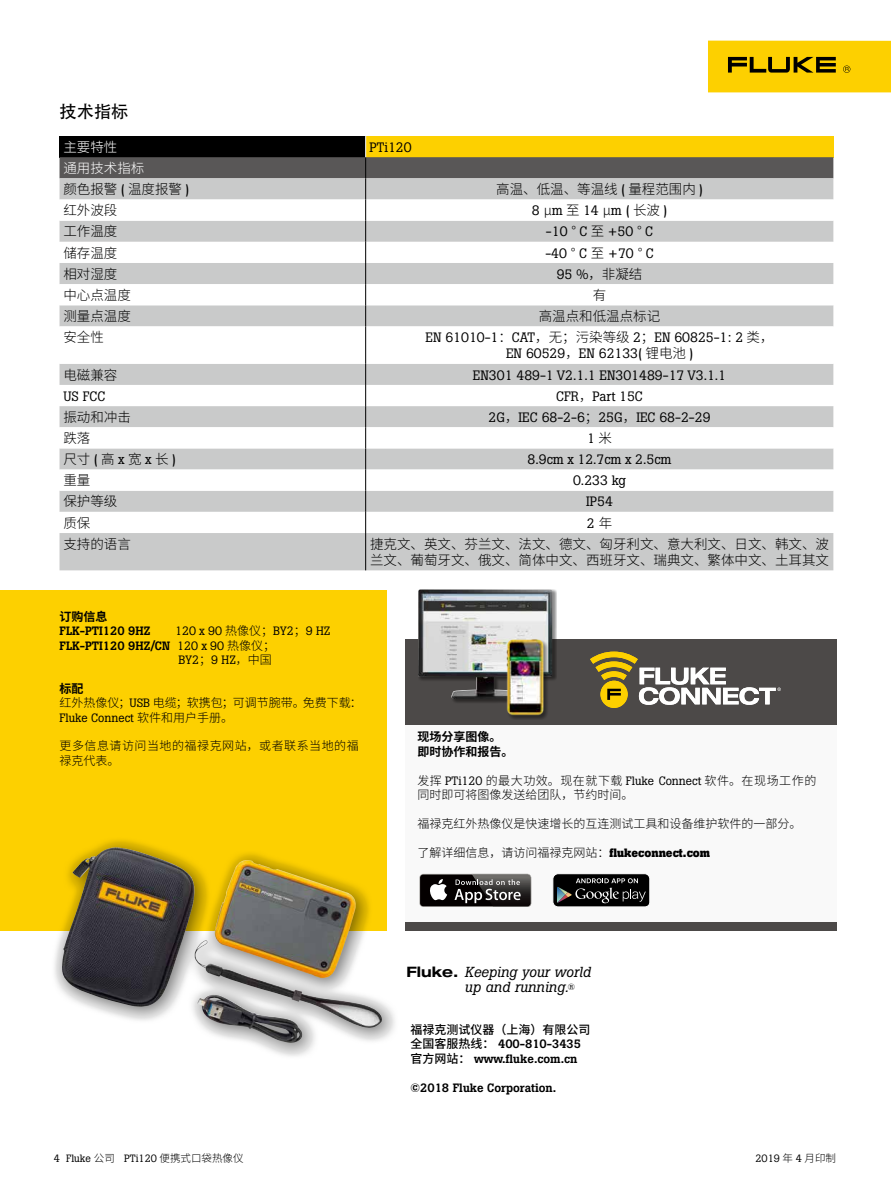
<style>
.page{position:relative;width:891px;height:1188px;background:#fff}
.page>*{position:absolute;margin:0;border:0;box-sizing:border-box;transform-origin:0 0}
.t1{font:17.25px "Adobe Heiti Std";color:#000}
.t2{font:italic 14.4px/14.4px "Boton Pro";color:#000}
.t3{font:13.5px/16.2px "Boton Pro";color:#000;text-align:center}
.t4{font:300 13.5px/21.1px "Source Han Sans CN";color:#000}
.t5{font:300 13.5px "Source Han Sans CN";color:#fff}
.t6{font:500 12px/14.4px "Boton Pro";color:#000}
.t7{font:300 12px/14.4px "Source Han Sans CN";color:#000}
.t8{font:300 12px/14.4px "Source Han Sans CN";letter-spacing:.045em;color:#000}
.t9{font:12px "Boton Pro";color:#000}
.t10{font:700 12px/14.4px "Source Han Sans CN";color:#000}
.t11{font:500 12px "Source Han Sans CN";color:#000}
.t12{font:10.5px "Boton Pro";color:#000}
.s1{color:#fff}
.s2{font-family:"Boton Pro";font-weight:400}
.s3{font-family:"Source Han Sans CN";font-weight:300}
.s4{font-weight:400}
.s5{font-weight:700}
.s6{font-family:"Boton Pro";font-weight:700}
.s7{font-family:"Helvetica Neue LT Std";font-weight:700;font-style:normal;font-stretch:expanded}
.s8{font-style:normal;font-size:9px}
.s9{font-family:"Source Han Sans CN"}
</style>
<div class="page">
<div style="left:0;top:590px;width:387px;height:340px;background:#fdd000"></div>
<svg style="left:51px;top:840px;width:344px;height:216px"></svg>
<img style="left:62px;top:847px;width:321px;height:182px">
<div style="left:405px;top:639px;width:432px;height:291px;background:#4c4948"></div>
<div style="left:601px;top:681px;width:26px;height:27px;background:#fdd000;border:1px solid #fdd000;border-radius:50%"></div>
<svg style="left:590px;top:652px;width:191px;height:53px"></svg>
<div style="left:406px;top:725px;width:431px;height:197px;background:#f9f9f9"></div>
<div style="left:419px;top:874px;width:112px;height:33px;background:#aeaca9;border-radius:4px"></div>
<div style="left:420px;top:875px;width:110px;height:31px;background:#040000;border-radius:3px"></div>
<svg style="left:430px;top:879px;width:17px;height:21px"></svg>
<img style="left:472px;top:874px;width:59px;height:33px">
<img style="left:472px;top:875px;width:58px;height:31px">
<svg style="left:455px;top:879px;width:66px;height:24px"></svg>
<div style="left:553px;top:874px;width:97px;height:33px;background:#000;border-radius:5px"></div>
<div style="left:553px;top:874px;width:97px;height:33px;border:1px solid #fff;border-radius:5px"></div>
<svg style="left:557px;top:878px;width:89px;height:25px"></svg>
<svg style="left:453px;top:589px;width:104px;height:114px"></svg>
<img style="left:418px;top:589px;width:134px;height:110px">
<svg style="left:546px;top:639px;width:3px;height:76px"></svg>
<img style="left:502px;top:636px;width:44px;height:83px">
<div style="left:708px;top:41px;width:183px;height:51px;background:#fdd000"></div>
<svg style="left:728px;top:57px;width:108px;height:16px"></svg>
<svg style="left:843px;top:66px;width:7px;height:7px"></svg>
<div style="left:60px;top:533px;width:773px;height:37px;background:#c9caca"></div>
<svg style="left:60px;top:326px;width:773px;height:207px"></svg>
<hr style="left:365px;top:326px;width:1px;height:38px;background:#000">
<svg style="left:365px;top:364px;width:1px;height:169px"></svg>
<hr style="left:365px;top:533px;width:1px;height:37px;background:#000">
<svg style="left:60px;top:136px;width:773px;height:190px"></svg>
<p class="t1" style="left:60px;top:102px;width:70px">技术指标</p>
<p class="t5" style="left:63px;top:139px;width:55px">主要特性</p>
<p class="t3" style="left:369px;top:139px;width:44px">PTi120</p>
<p class="t4" style="left:63px;top:158px;width:128px"><span class="s1">通用技术指标<br></span>颜色报警 <span class="s2">(</span> 温度报警 <span class="s2">)</span></p>
<p class="t4" style="left:496px;top:179px;width:209px">高温、低温、等温线 <span class="s2">(</span> 量程范围内 <span class="s2">)</span></p>
<p class="t4" style="left:63px;top:200px;width:55px">红外波段</p>
<p class="t3" style="left:532px;top:202px;width:137px">8 <span class="s3">μ</span>m <span class="s3">至</span> 14 <span class="s3">μ</span>m ( <span class="s3">长波</span> )</p>
<p class="t4" style="left:63px;top:221px;width:55px">工作温度</p>
<p class="t3" style="left:546px;top:224px;width:109px">-10 <span class="s3">°</span> C <span class="s3">至</span> +50 <span class="s3">°</span> C</p>
<p class="t4" style="left:63px;top:242px;width:55px">储存温度</p>
<p class="t3" style="left:545px;top:245px;width:110px">-40 <span class="s3">°</span> C <span class="s3">至</span> +70 <span class="s3">°</span> C</p>
<p class="t4" style="left:63px;top:263px;width:55px">相对湿度</p>
<p class="t4" style="left:557px;top:263px;width:87px"><span class="s2">95 %</span>，非凝结</p>
<p class="t4" style="left:63px;top:285px;width:69px">中心点温度</p>
<p class="t4" style="left:593px;top:285px;width:15px">有</p>
<p class="t4" style="left:63px;top:306px;width:69px">测量点温度</p>
<p class="t4" style="left:539px;top:306px;width:123px">高温点和低温点标记</p>
<p class="t4" style="left:63px;top:327px;width:42px">安全性</p>
<p class="t3" style="left:425px;top:329px;width:350px">EN 61010-1<span class="s3">：</span>CAT<span class="s3">，无；污染等级</span> 2<span class="s3">；</span>EN 60825-1: 2 <span class="s3">类，<br></span>EN 60529<span class="s3">，</span>EN 62133( <span class="s3">锂电池</span> )</p>
<p class="t4" style="left:63px;top:364px;width:55px">电磁兼容</p>
<p class="t3" style="left:473px;top:367px;width:255px">EN301 489-1 V2.1.1 EN301489-17 V3.1.1</p>
<p class="t3" style="left:63px;top:388px;width:43px">US FCC</p>
<p class="t3" style="left:556px;top:388px;width:88px">CFR<span class="s3">，</span>Part 15C</p>
<p class="t4" style="left:63px;top:407px;width:69px">振动和冲击</p>
<p class="t3" style="left:489px;top:409px;width:224px">2G<span class="s3">，</span>IEC 68-2-6<span class="s3">；</span>25G<span class="s3">，</span>IEC 68-2-29</p>
<p class="t4" style="left:63px;top:428px;width:28px">跌落</p>
<p class="t3" style="left:587px;top:430px;width:26px">1<span class="s3">米</span></p>
<p class="t4" style="left:63px;top:449px;width:114px">尺寸<span class="s2">(</span>高 <span class="s2">x</span> 宽 <span class="s2">x</span> 长<span class="s2">)</span></p>
<p class="t3" style="left:528px;top:451px;width:145px">8.9cm x 12.7cm x 2.5cm</p>
<p class="t4" style="left:63px;top:470px;width:28px">重量</p>
<p class="t3" style="left:573px;top:472px;width:54px">0.233 kg</p>
<p class="t4" style="left:63px;top:491px;width:55px">保护等级</p>
<p class="t3" style="left:586px;top:494px;width:28px">IP54</p>
<p class="t4" style="left:63px;top:512px;width:28px">质保</p>
<p class="t3" style="left:587px;top:515px;width:27px">2 <span class="s3">年</span></p>
<p class="t4" style="left:63px;top:534px;width:69px">支持的语言</p>
<p class="t4" style="left:370px;top:536px;width:460px;line-height:16.2px">捷克文、英文、芬兰文、法文、德文、匈牙利文、意大利文、日文、韩文、波兰文、葡萄牙文、俄文、简体中文、西班牙文、瑞典文、繁体中文、土耳其文</p>
<p class="t10" style="left:60px;top:609px;width:49px">订购信息</p>
<p class="t6" style="left:60px;top:624px;width:93px">FLK-PTI120 9HZ</p>
<p class="t9" style="left:175px;top:623px;width:157px">120 x 90 <span class="s3">热像仪；</span>BY2<span class="s3">；</span>9 HZ</p>
<p class="t6" style="left:60px;top:638px;width:217px">FLK-PTI120 9HZ/CN <span class="s4">120 x 90</span> <span class="s3">热像仪；</span></p>
<p class="t9" style="left:179px;top:652px;width:95px">BY2<span class="s3">；</span>9 HZ<span class="s3">，中国</span></p>
<p class="t7" style="left:60px;top:681px;width:304px"><span class="s5">标配<br></span>红外热像仪；<span class="s2">USB</span> 电缆；软携包；可调节腕带。免费下载：</p>
<p class="t9" style="left:60px;top:710px;width:175px">Fluke Connect <span class="s3">软件和用户手册。</span></p>
<p class="t8" style="left:60px;top:739px;width:301px">更多信息请访问当地的福禄克网站，或者联系当地的福禄克代表。</p>
<p class="t10" style="left:417px;top:730px;width:97px">现场分享图像。即时协作和报告。</p>
<p class="t8" style="left:417px;top:773px;width:400px">发挥 <span class="s2">PTi120</span> 的最大功效。现在就下载 <span class="s2">Fluke Connect</span> 软件。在现场工作的同时即可将图像发送给团队，节约时间。</p>
<p class="t7" style="left:417px;top:817px;width:385px">福禄克红外热像仪是快速增长的互连测试工具和设备维护软件的一部分。</p>
<p class="t7" style="left:417px;top:845px;width:294px">了解详细信息，请访问福禄克网站：<span class="s6">flukeconnect.com</span></p>
<p class="t2" style="left:465px;top:965px;width:127px;text-indent:-58px"><span class="s7">Fluke.</span> Keeping your world up and running.<span class="s8">®</span></p>
<p class="t12" style="left:54px;top:1151px;width:191px">4 Fluke <span class="s3">公司</span> PTi120 <span class="s3">便携式口袋热像仪</span></p>
<p class="t11" style="left:411px;top:1023px;width:181px">福禄克测试仪器（上海）有限公司</p>
<p class="t6" style="left:411px;top:1037px;width:172px"><span class="s9">全国客服热线：</span> 400-810-3435<span class="s9">官方网站：</span> www.fluke.com.cn</p>
<p class="t6" style="left:411px;top:1080px;width:147px">©2018 Fluke Corporation.</p>
<p class="t12" style="left:756px;top:1151px;width:82px">2019 <span class="s3">年</span> 4 <span class="s3">月印制</span></p>
</div>
